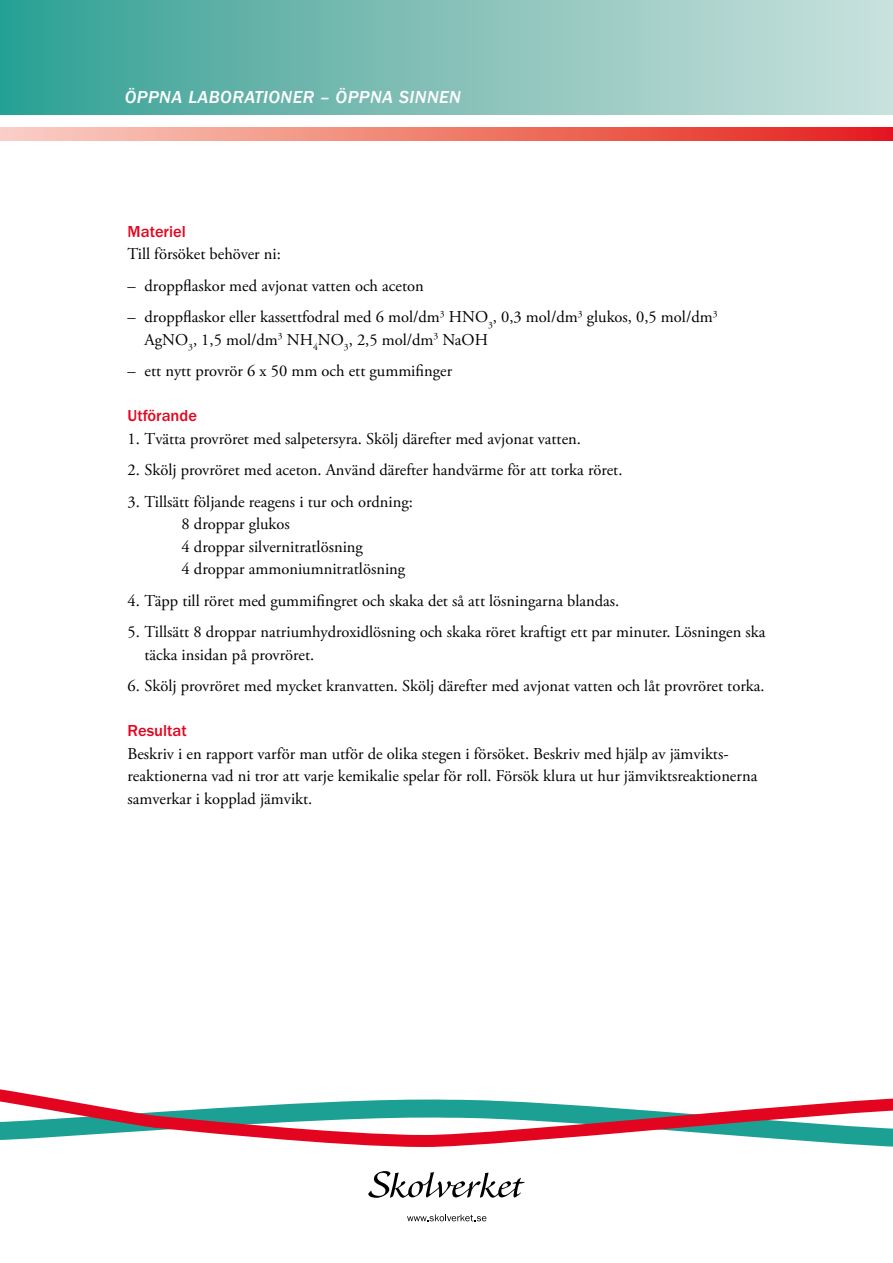
<style>
.page{position:relative;width:893px;height:1263px;background:#fff}
.page>*{position:absolute;margin:0;border:0;box-sizing:border-box;transform-origin:0 0}
.t1{font:18px "ITC Franklin Gothic Std Med It";letter-spacing:.025em;color:#fff}
.t2{font:16.5px/22.5px "Adobe Garamond Pro";color:#000}
.t3{font:500 16.5px "ITC Franklin Gothic Std";color:#e3051f}
.t4{font:9.6px "Adobe Garamond Pro";color:#000}
</style>
<div class="page">
<div style="left:0;top:0;width:893px;height:114px;background:linear-gradient(to right,#33a094,#cfe2dd)"></div>
<svg style="left:0;top:128px;width:893px;height:12px;background:#ef7a6d"></svg>
<svg style="left:0;top:1089px;width:893px;height:58px"></svg>
<svg style="left:368px;top:1171px;width:157px;height:27px"></svg>
<svg style="left:407px;top:1214px;width:79px;height:7px"></svg>
<h1 class="t1" style="left:125px;top:87px;width:338px">ÖPPNA LABORATIONER – ÖPPNA SINNEN</h1>
<h2 class="t3" style="left:128px;top:222px;width:60px">Materiel</h2>
<p class="t2" style="left:128px;top:243px;width:155px">Till försöket behöver ni:</p>
<p class="t2" style="left:128px;top:275px;width:298px">– droppflaskor med avjonat vatten och aceton</p>
<p class="t2" style="left:145px;top:306px;width:575px;text-indent:-17px">– droppflaskor eller kassettfodral med 6 mol/dm<sup>3</sup> HNO<sub>3</sub>, 0,3 mol/dm<sup>3</sup> glukos, 0,5 mol/dm<sup>3<br></sup>AgNO , 1,5 mol/dm<sup>3</sup> NH<sub>4</sub>NO<sub>3</sub>, 2,5 mol/dm NaOH</p>
<p class="t4" style="left:434px;top:330px;width:6px">3</p>
<p class="t2" style="left:128px;top:360px;width:326px">– ett nytt provrör 6 x 50 mm och ett gummifinger</p>
<h2 class="t3" style="left:128px;top:406px;width:71px">Utförande</h2>
<p class="t2" style="left:128px;top:428px;width:455px">1. Tvätta provröret med salpetersyra. Skölj därefter med avjonat vatten.</p>
<p class="t2" style="left:128px;top:459px;width:496px">2. Skölj provröret med aceton. Använd därefter handvärme för att torka röret.</p>
<p class="t2" style="left:182px;top:491px;width:233px;text-indent:-54px">3. Tillsätt följande reagens i tur och ordning:<br>8 droppar glukos<br>4 droppar silvernitratlösning<br>4 droppar ammoniumnitratlösning</p>
<p class="t2" style="left:128px;top:590px;width:493px">4. Täpp till röret med gummifingret och skaka det så att lösningarna blandas.</p>
<p class="t2" style="left:145px;top:621px;width:622px;text-indent:-17px">5. Tillsätt 8 droppar natriumhydroxidlösning och skaka röret kraftigt ett par minuter. Lösningen ska täcka insidan på provröret.</p>
<p class="t2" style="left:128px;top:675px;width:638px">6. Skölj provröret med mycket kranvatten. Skölj därefter med avjonat vatten och låt provröret torka.</p>
<h2 class="t3" style="left:128px;top:721px;width:61px">Resultat</h2>
<p class="t2" style="left:128px;top:743px;width:631px">Beskriv i en rapport varför man utför de olika stegen i försöket. Beskriv med hjälp av jämvikts&shy;reaktionerna vad ni tror att varje kemikalie spelar för roll. Försök klura ut hur jämviktsreaktionerna samverkar i kopplad jämvikt.</p>
<p class="t4" style="left:188px;top:341px;width:6px">3</p>
</div>
